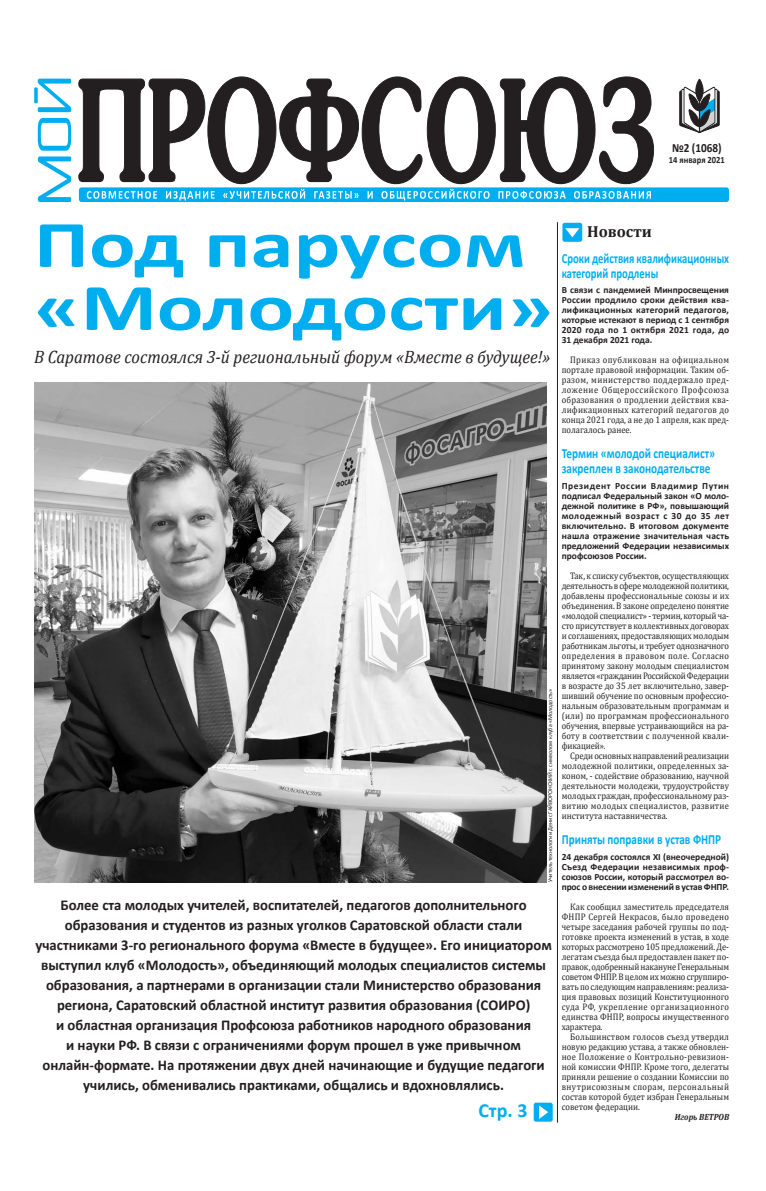
<style>
.page{position:relative;width:766px;height:1191px;background:#fff}
.page>*{position:absolute;margin:0;border:0;box-sizing:border-box;transform-origin:0 0}
.t1{font:700 67px/63px "Calibri";letter-spacing:-.005em;color:#00aeef;scale:1.3 1}
.t2{font:700 20px "Calibri";color:#00aeef}
.t3{font:italic 18px "Cambria";color:#231f20;scale:.93 1}
.t4{font:700 16px "Cambria";color:#231f20}
.t5{font:700 15px/20px "Calibri";color:#231f20;text-align:center}
.t6{font:700 14px/15px "Calibri";color:#00aeef;scale:.8 1}
.t7{font:700 14px/15px "Calibri";color:#00aeef;scale:.76 1}
.t8{font:700 12.5px "Calibri";color:#231f20;scale:.9 1}
.t9{font:9.5px/10px "Cambria";color:#231f20;text-align:justify;scale:.9 1}
.t10{font:700 9.5px/10px "Calibri";color:#231f20;text-align:justify}
.t11{font:700 9.5px "Calibri";color:#231f20;scale:.9 1}
.t12{font:italic 700 9px "Cambria";color:#231f20;scale:.9 1}
.t13{font:6px "Calibri";color:#231f20}
</style>
<div class="page">
<svg style="left:79px;top:77px;width:574px;height:107px"></svg>
<div style="left:79px;top:187px;width:649px;height:15px;background:#00aeef;border-radius:3px"></div>
<svg style="left:87px;top:189px;width:402px;height:12px"></svg>
<svg style="left:498px;top:191px;width:152px;height:8px"></svg>
<svg style="left:679px;top:78px;width:40px;height:55px"></svg>
<svg style="left:34px;top:79px;width:37px;height:123px"></svg>
<div style="left:562px;top:223px;width:20px;height:19px;background:#00aeef;border-radius:2px"></div>
<svg style="left:565px;top:228px;width:14px;height:9px"></svg>
<hr style="left:557px;top:222px;width:1px;height:900px;background:#231f20">
<img style="left:34px;top:382px;width:513px;height:500px">
<div style="left:533px;top:1102px;width:19px;height:19px;background:#00aeef;border-radius:2px"></div>
<svg style="left:539px;top:1105px;width:9px;height:14px"></svg>
<h3 class="t8" style="left:671px;top:139px;width:57px">№2 (1068)</h3>
<p class="t11" style="left:668px;top:154px;width:64px">14 января 2021</p>
<h1 class="t1" style="left:34px;top:211px;width:401px">Под парусом «Молодости»</h1>
<h3 class="t3" style="left:34px;top:344px;width:556px">В Саратове состоялся 3-й региональный форум «Вместе в будущее!»</h3>
<p class="t13" style="left:546px;top:882px;width:195px;rotate:-90deg">Учитель технологии Денис ГАЙВОРОНСКИЙ с символом клуба «Молодость»</p>
<p class="t5" style="left:35px;top:895px;width:517px">Более ста молодых учителей, воспитателей, педагогов дополнительного образования и студентов из разных уголков Саратовской области стали участниками 3-го регионального форума «Вместе в будущее». Его инициатором выступил клуб «Молодость», объединяющий молодых специалистов системы образования, а партнерами в организации стали Министерство образования региона, Саратовский областной институт развития образования (СОИРО)<br>и областная организация Профсоюза работников народного образования<br>и науки РФ. В связи с ограничениями форум прошел в уже привычном онлайн-формате. На протяжении двух дней начинающие и будущие педагоги учились, обменивались практиками, общались и вдохновлялись.</p>
<h2 class="t2" style="left:478px;top:1096px;width:51px">Стр. 3</h2>
<h3 class="t4" style="left:587px;top:220px;width:66px">Новости</h3>
<h3 class="t7" style="left:561px;top:250px;width:222px">Сроки действия квалификационных категорий продлены</h3>
<p class="t10" style="left:561px;top:285px;width:169px">В связи с пандемией Минпросвещения России продлило сроки действия ква&shy;лификационных категорий педагогов, которые истекают в период с 1 сентября 2020 года по 1 октября 2021 года, до 31 декабря 2021 года.</p>
<p class="t9" style="left:561px;top:355px;width:187px;text-indent:9px">Приказ опубликован на официальном портале правовой информации. Таким об&shy;разом, министерство поддержало пред&shy;ложение Общероссийского Профсоюза образования о продлении действия ква&shy;лификационных категорий педагогов до конца 2021 года, а не до 1 апреля, как пред&shy;полагалось ранее.</p>
<h3 class="t6" style="left:561px;top:446px;width:193px">Термин «молодой специалист» закреплен в законодательстве</h3>
<p class="t10" style="left:561px;top:480px;width:169px">Президент России Владимир Путин подписал Федеральный закон «О моло&shy;дежной политике в РФ», повышающий молодежный возраст с 30 до 35 лет включительно. В итоговом документе нашла отражение значительная часть предложений Федерации независимых профсоюзов России.</p>
<p class="t9" style="left:561px;top:571px;width:187px;text-indent:9px">Так, к списку субъектов, осуществляющих деятельность в сфере молодежной политики, добавлены профессиональные союзы и их объединения. В законе определено понятие «молодой специалист» - термин, который ча&shy;сто присутствует в коллективных договорах и соглашениях, предоставляющих молодым работникам льготы, и требует однозначного определения в правовом поле. Согласно принятому закону молодым специалистом является «гражданин Российской Федерации в возрасте до 35 лет включительно, завер&shy;шивший обучение по основным профессио&shy;нальным образовательным программам и (или) по программам профессионального обучения, впервые устраивающийся на ра&shy;боту в соответствии с полученной квали&shy;фикацией».</p>
<p class="t9" style="left:561px;top:751px;width:187px;text-indent:9px">Среди основных направлений реализации молодежной политики, определенных за&shy;коном, - содействие образованию, научной деятельности молодежи, трудоустройству молодых граждан, профессиональному раз&shy;витию молодых специалистов, развитие института наставничества.</p>
<h3 class="t6" style="left:561px;top:831px;width:201px">Приняты поправки в устав ФНПР</h3>
<p class="t10" style="left:561px;top:851px;width:169px">24 декабря состоялся XI (внеочередной)<br>Съезд Федерации независимых проф&shy;союзов России, который рассмотрел во&shy;прос о внесении изменений в устав ФНПР.</p>
<p class="t9" style="left:561px;top:901px;width:187px;text-indent:9px">Как сообщил заместитель председателя ФНПР Сергей Некрасов, было проведено четыре заседания рабочей группы по под&shy;готовке проекта изменений в устав, в ходе которых рассмотрено 105 предложений. Де&shy;легатам съезда был предоставлен пакет по&shy;правок, одобренный накануне Генеральным советом ФНПР. В целом их можно сгруппиро&shy;вать по следующим направлениям: реализа&shy;ция правовых позиций Конституционного суда РФ, укрепление организационного единства ФНПР, вопросы имущественного характера.</p>
<p class="t9" style="left:561px;top:1031px;width:187px;text-indent:9px">Большинством голосов съезд утвердил новую редакцию устава, а также обновлен&shy;ное Положение о Контрольно-ревизион&shy;ной комиссии ФНПР. Кроме того, делегаты приняли решение о создании Комиссии по внутрисоюзным спорам, персональный состав которой будет избран Генеральным советом федерации.</p>
<p class="t12" style="left:674px;top:1110px;width:62px">Игорь ВЕТРОВ</p>
</div>
